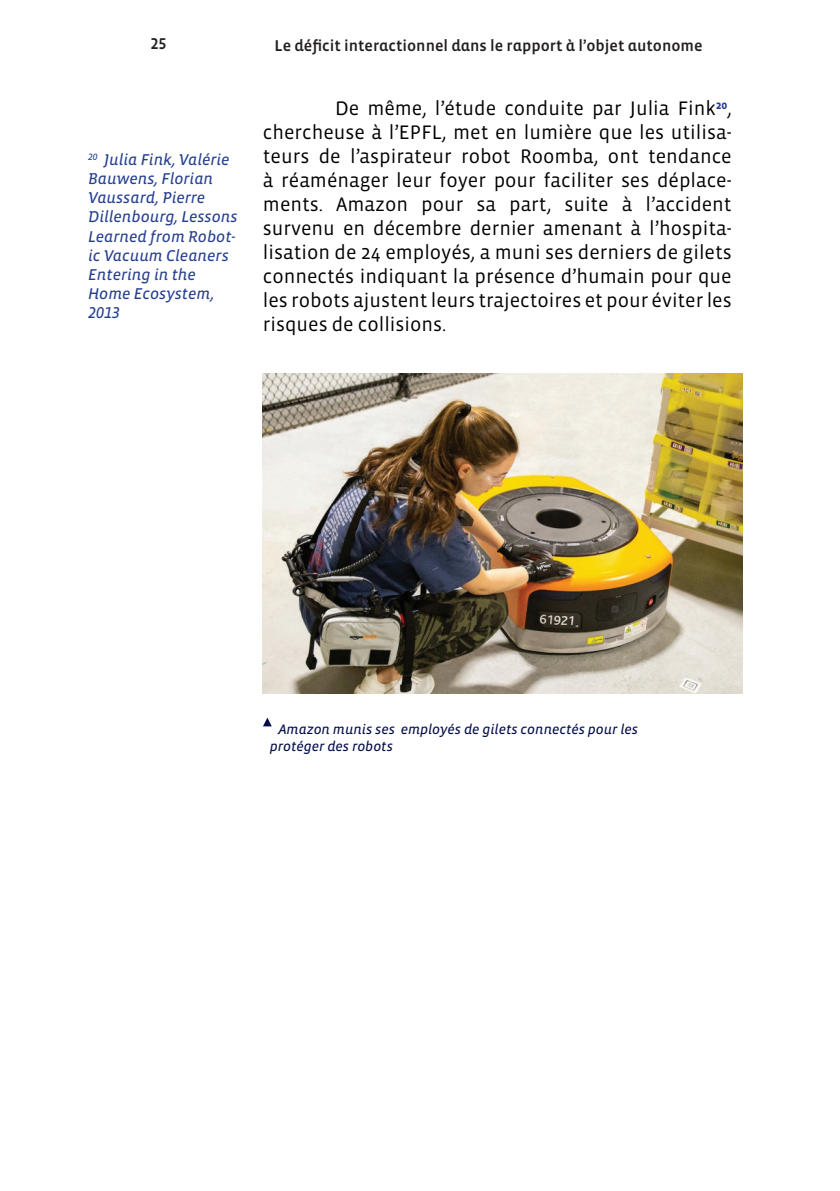
<style>
.page{position:relative;width:840px;height:1191px;background:#fff}
.page>*{position:absolute;margin:0;border:0;box-sizing:border-box;transform-origin:0 0}
.t1{font:20px/24px "Vista Sans";color:#000;text-align:justify}
.t2{font:16px/19.2px "Vista Sans Alt Reg Ita";color:#253f8e}
.t3{font:16px "Vista Sans Alt Med";color:#231f20}
.t4{font:14px/16.8px "Vista Sans Alt Reg Ita";color:#030d47}
</style>
<div class="page">
<img style="left:263px;top:374px;width:478px;height:319px">
<svg style="left:263px;top:717px;width:8px;height:9px"></svg>
<p class="t3" style="left:150px;top:36px;width:17px">25</p>
<p class="t3" style="left:274px;top:38px;width:429px">Le déficit interactionnel dans le rapport à l’objet autonome</p>
<p class="t2" style="left:88px;top:150px;width:151px"><sup>20</sup> Julia Fink, Valérie<br>Bauwens, Florian<br>Vaussard, Pierre<br>Dillenbourg, Lessons<br>Learned from Robot&shy;ic Vacuum Cleaners<br>Entering in the<br>Home Ecosystem,<br>2013</p>
<p class="t1" style="left:263px;top:97px;width:470px;text-indent:72px">De même, l’étude conduite par Julia Fink<sup>20</sup>, chercheuse à l’EPFL, met en lumière que les utilisa&shy;teurs de l’aspirateur robot Roomba, ont tendance à réaménager leur foyer pour faciliter ses déplace&shy;ments. Amazon pour sa part, suite à l’accident survenu en décembre dernier amenant à l’hospita&shy;lisation de 24 employés, a muni ses derniers de gilets connectés indiquant la présence d’humain pour que les robots ajustent leurs trajectoires et pour éviter les risques de collisions.</p>
<p class="t4" style="left:269px;top:721px;width:370px;text-indent:9px">Amazon munis ses employés de gilets connectés pour les protéger des robots</p>
</div>
